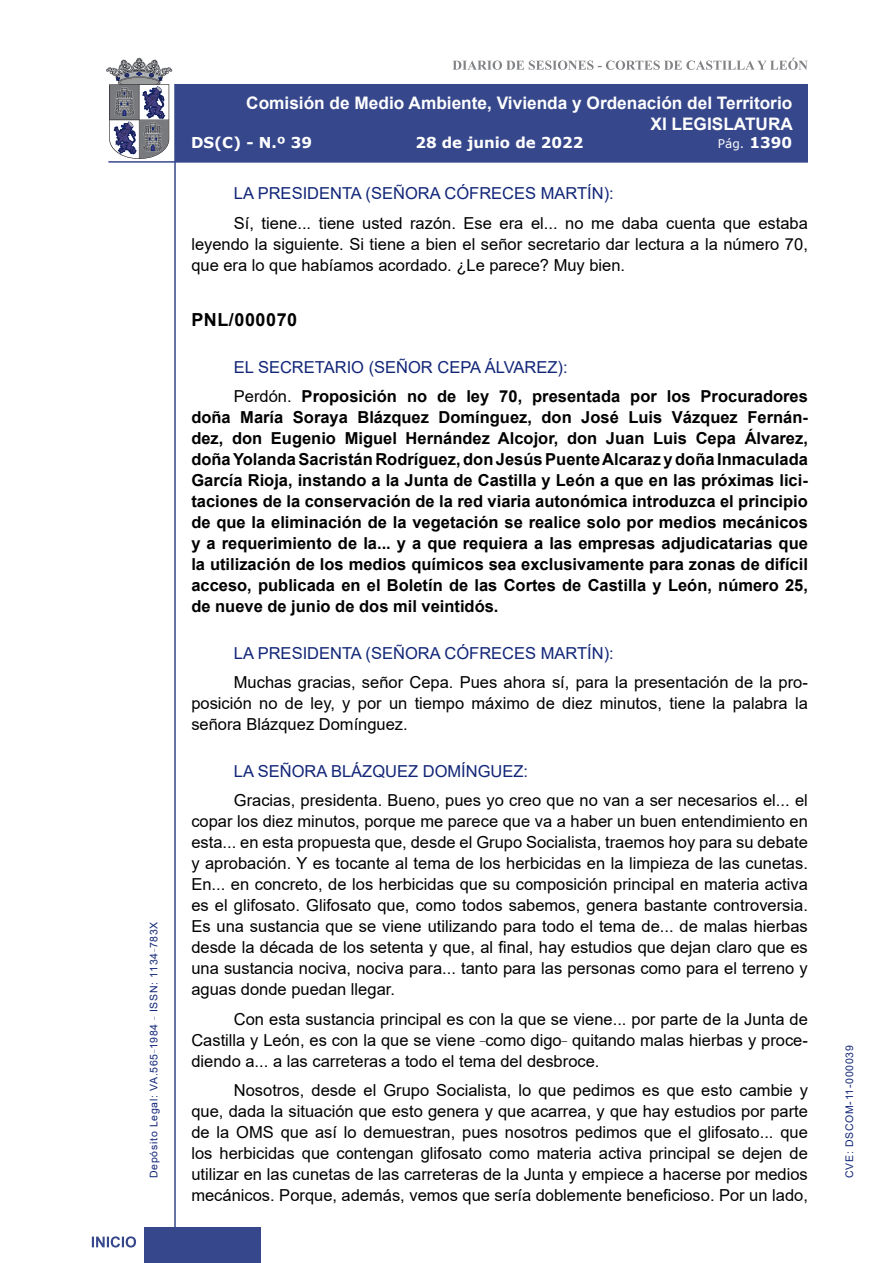
<style>
.page{position:relative;width:893px;height:1263px;background:#fff}
.page>*{position:absolute;margin:0;border:0;box-sizing:border-box;transform-origin:0 0}
.MarcadorPrimerNivel{font:700 18px "Arial";letter-spacing:.03em;color:#000}
.t1{font:700 17.25px/20.7px "Arial";color:#fff;text-align:right}
.t2{font:16.5px/21px "Arial";color:#000;text-align:justify}
.t3{font:700 16.5px/21px "Arial";color:#000;text-align:justify}
.Orador{font:16.5px "Arial";color:#122678}
.t4{font:700 15px "Verdana";color:#fff}
.t5{font:12px "Verdana";color:#fff}
.t6{font:10.5px "Arial";letter-spacing:.065em;color:#122678}
.s1{font-weight:700;font-size:15px}
.s2{font-weight:400}
</style>
<div class="page">
<svg style="left:452px;top:58px;width:356px;height:12px"></svg>
<hr style="left:174px;top:84px;width:2px;height:1179px;background:#36478c">
<div style="left:144px;top:1227px;width:117px;height:36px;background:#36478c"></div>
<div style="left:175px;top:84px;width:633px;height:78px;background:#36478c"></div>
<hr style="left:108px;top:161px;width:700px;height:2px;background:#36478c">
<svg style="left:92px;top:1236px;width:44px;height:11px"></svg>
<svg style="left:106px;top:58px;width:66px;height:101px"></svg>
<p class="t6" style="left:146px;top:1178px;width:258px;rotate:-90deg">Depósito Legal: VA.565<sup>_</sup>1984 <sup>_</sup> ISSN: 1134<sup>_</sup>783X</p>
<p class="t1" style="left:246px;top:93px;width:548px">Comisión de Medio Ambiente, Vivienda y Ordenación del Territorio<br>XI LEGISLATURA</p>
<p class="t4" style="left:191px;top:132px;width:123px">DS(C) - N.º 39</p>
<p class="t4" style="left:415px;top:132px;width:170px">28 de junio de 2022</p>
<p class="t5" style="left:718px;top:135px;width:76px">Pág. <span class="s1">1390</span></p>
<p class="Orador" style="left:234px;top:182px;width:381px">LA PRESIDENTA (SEÑORA CÓFRECES MARTÍN):</p>
<p class="t2" style="left:191px;top:212px;width:618px;text-indent:43px">Sí, tiene... tiene usted razón. Ese era el... no me daba cuenta que estaba leyendo la siguiente. Si tiene a bien el señor secretario dar lectura a la número 70, que era lo que habíamos acordado. ¿Le parece? Muy bien.</p>
<p class="MarcadorPrimerNivel" style="left:191px;top:307px;width:107px">PNL/000070</p>
<p class="Orador" style="left:234px;top:356px;width:335px">EL SECRETARIO (SEÑOR CEPA ÁLVAREZ):</p>
<p class="t3" style="left:191px;top:386px;width:618px;text-indent:43px"><span class="s2">Perdón.</span> Proposición no de ley 70, presentada por los Procuradores doña María Soraya Blázquez Domínguez, don José Luis Vázquez Fernán&shy;dez, don Eugenio Miguel Hernández Alcojor, don Juan Luis Cepa Álvarez, doña Yolanda Sacristán Rodríguez, don Jesús Puente Alcaraz y doña Inmaculada García Rioja, instando a la Junta de Castilla y León a que en las próximas lici&shy;taciones de la conservación de la red viaria autonómica introduzca el principio de que la eliminación de la vegetación se realice solo por medios mecánicos y a requerimiento de la... y a que requiera a las empresas adjudicatarias que la utilización de los medios químicos sea exclusivamente para zonas de difícil acceso, publicada en el Boletín de las Cortes de Castilla y León, número 25, de nueve de junio de dos mil veintidós.</p>
<p class="Orador" style="left:234px;top:642px;width:381px">LA PRESIDENTA (SEÑORA CÓFRECES MARTÍN):</p>
<p class="t2" style="left:191px;top:672px;width:618px;text-indent:43px">Muchas gracias, señor Cepa. Pues ahora sí, para la presentación de la pro&shy;posición no de ley, y por un tiempo máximo de diez minutos, tiene la palabra la señora Blázquez Domínguez.</p>
<p class="Orador" style="left:234px;top:760px;width:296px">LA SEÑORA BLÁZQUEZ DOMÍNGUEZ:</p>
<p class="t2" style="left:191px;top:790px;width:618px;text-indent:43px">Gracias, presidenta. Bueno, pues yo creo que no van a ser necesarios el... el copar los diez minutos, porque me parece que va a haber un buen entendimiento en esta... en esta propuesta que, desde el Grupo Socialista, traemos hoy para su debate y aprobación. Y es tocante al tema de los herbicidas en la limpieza de las cunetas.<br>En... en concreto, de los herbicidas que su composición principal en materia activa es el glifosato. Glifosato que, como todos sabemos, genera bastante controversia.<br>Es una sustancia que se viene utilizando para todo el tema de... de malas hierbas desde la década de los setenta y que, al final, hay estudios que dejan claro que es una sustancia nociva, nociva para... tanto para las personas como para el terreno y aguas donde puedan llegar.</p>
<p class="t2" style="left:191px;top:1008px;width:618px;text-indent:43px">Con esta sustancia principal es con la que se viene... por parte de la Junta de Castilla y León, es con la que se viene <sup>_</sup>como digo<sup>_</sup> quitando malas hierbas y proce&shy;diendo a... a las carreteras a todo el tema del desbroce.</p>
<p class="t2" style="left:191px;top:1080px;width:618px;text-indent:43px">Nosotros, desde el Grupo Socialista, lo que pedimos es que esto cambie y que, dada la situación que esto genera y que acarrea, y que hay estudios por parte de la OMS que así lo demuestran, pues nosotros pedimos que el glifosato... que los herbicidas que contengan glifosato como materia activa principal se dejen de utilizar en las cunetas de las carreteras de la Junta y empiece a hacerse por medios mecánicos. Porque, además, vemos que sería doblemente beneficioso. Por un lado,</p>
<p class="t6" style="left:842px;top:1178px;width:134px;rotate:-90deg">CVE: DSCOM-11-000039</p>
</div>
